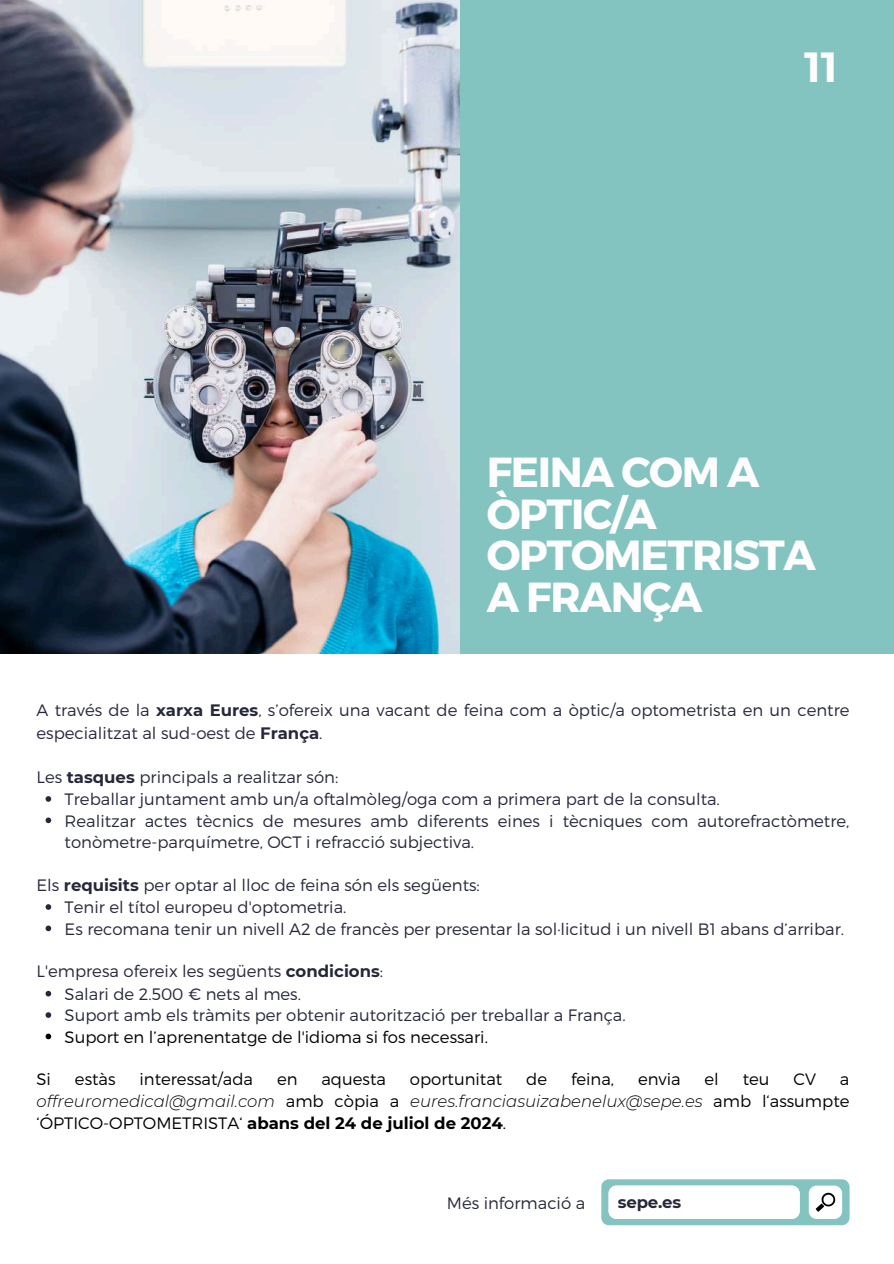
<style>
.page{position:relative;width:894px;height:1264px;background:#fff}
.page>*{position:absolute;margin:0;border:0;box-sizing:border-box;transform-origin:0 0}
.t1{font:700 42px/41.7px "Montserrat";letter-spacing:-.03em;color:#fdfdfd}
.t2{font:300 16.5px/21.9px "Montserrat";color:#26283a}
.t3{font:italic 300 16.5px/21.9px "Montserrat";color:#000;text-align:justify}
.t4{font:300 16.5px "Montserrat";color:#000}
.t5{font:700 16.5px "Montserrat";letter-spacing:-.01em;color:#26283a}
.s1{font-weight:700}
.s2{font-style:normal}
.s3{font-weight:700;font-style:normal}
</style>
<div class="page">
<div style="left:459px;top:0;width:434px;height:653px;background:#84c4c0"></div>
<svg style="left:601px;top:1179px;width:247px;height:46px"></svg>
<div style="left:608px;top:1185px;width:191px;height:33px;background:#fff;border-radius:8px"></div>
<img style="left:0;top:0;width:459px;height:654px">
<svg style="left:46px;top:796px;width:5px;height:5px"></svg>
<svg style="left:46px;top:817px;width:5px;height:6px"></svg>
<svg style="left:46px;top:904px;width:5px;height:5px"></svg>
<svg style="left:46px;top:925px;width:5px;height:6px"></svg>
<svg style="left:46px;top:990px;width:5px;height:6px"></svg>
<svg style="left:46px;top:1012px;width:5px;height:5px"></svg>
<svg style="left:46px;top:1033px;width:5px;height:6px"></svg>
<h1 class="t1" style="left:804px;top:46px;width:34px">11</h1>
<h1 class="t1" style="left:486px;top:449px;width:330px">FEINA COM A<br>ÒPTIC/A<br>OPTOMETRISTA<br>A FRANÇA</h1>
<p class="t2" style="left:37px;top:698px;width:814px;line-height:22.5px">A través de la <span class="s1">xarxa Eures</span>, s’ofereix una vacant de feina com a òptic/a optometrista en un centre especialitzat al sud-oest de <span class="s1">França</span>.</p>
<p class="t2" style="left:65px;top:765px;width:786px;text-indent:-28px">Les <span class="s1">tasques</span> principals a realitzar són:<br>Treballar juntament amb un/a oftalmòleg/oga com a primera part de la consulta.<br>Realitzar actes tècnics de mesures amb diferents eines i tècniques com autorefractòmetre, tonòmetre-parquímetre, OCT i refracció subjectiva.</p>
<p class="t2" style="left:65px;top:873px;width:780px;text-indent:-28px">Els <span class="s1">requisits</span> per optar al lloc de feina són els següents:<br>Tenir el títol europeu d'optometria.<br>Es recomana tenir un nivell A2 de francès per presentar la sol·licitud i un nivell B1 abans d’arribar.</p>
<p class="t2" style="left:65px;top:959px;width:562px;text-indent:-28px">L'empresa ofereix les següents <span class="s1">condicions</span>:<br>Salari de 2.500 € nets al mes.<br>Suport amb els tràmits per obtenir autorització per treballar a França.</p>
<p class="t4" style="left:65px;top:1026px;width:424px">Suport en l’aprenentatge de l'idioma si fos necessari.</p>
<p class="t4" style="left:37px;top:1068px;width:16px">Si</p>
<p class="t4" style="left:75px;top:1068px;width:42px">estàs</p>
<p class="t4" style="left:139px;top:1068px;width:115px">interessat/ada</p>
<p class="t4" style="left:277px;top:1068px;width:22px">en</p>
<p class="t4" style="left:321px;top:1068px;width:66px">aquesta</p>
<p class="t4" style="left:410px;top:1068px;width:94px">oportunitat</p>
<p class="t4" style="left:526px;top:1068px;width:22px">de</p>
<p class="t4" style="left:571px;top:1068px;width:45px">feina,</p>
<p class="t4" style="left:637px;top:1068px;width:44px">envia</p>
<p class="t4" style="left:704px;top:1068px;width:16px">el</p>
<p class="t4" style="left:742px;top:1068px;width:28px">teu</p>
<p class="t4" style="left:793px;top:1068px;width:24px">CV</p>
<p class="t3" style="left:37px;top:1068px;width:814px;text-indent:803px"><span class="s2">a </span>offreuromedical@gmail.com <span class="s2">amb còpia a</span> eures.franciasuizabenelux@sepe.es <span class="s2">amb l‘assumpte ‘ÓPTICO-OPTOMETRISTA‘</span> <span class="s3">abans del 24 de juliol de 2024</span><span class="s2">.</span></p>
<p class="t2" style="left:446px;top:1191px;width:140px">Més informació a</p>
<p class="t5" style="left:617px;top:1191px;width:65px">sepe.es</p>
</div>
